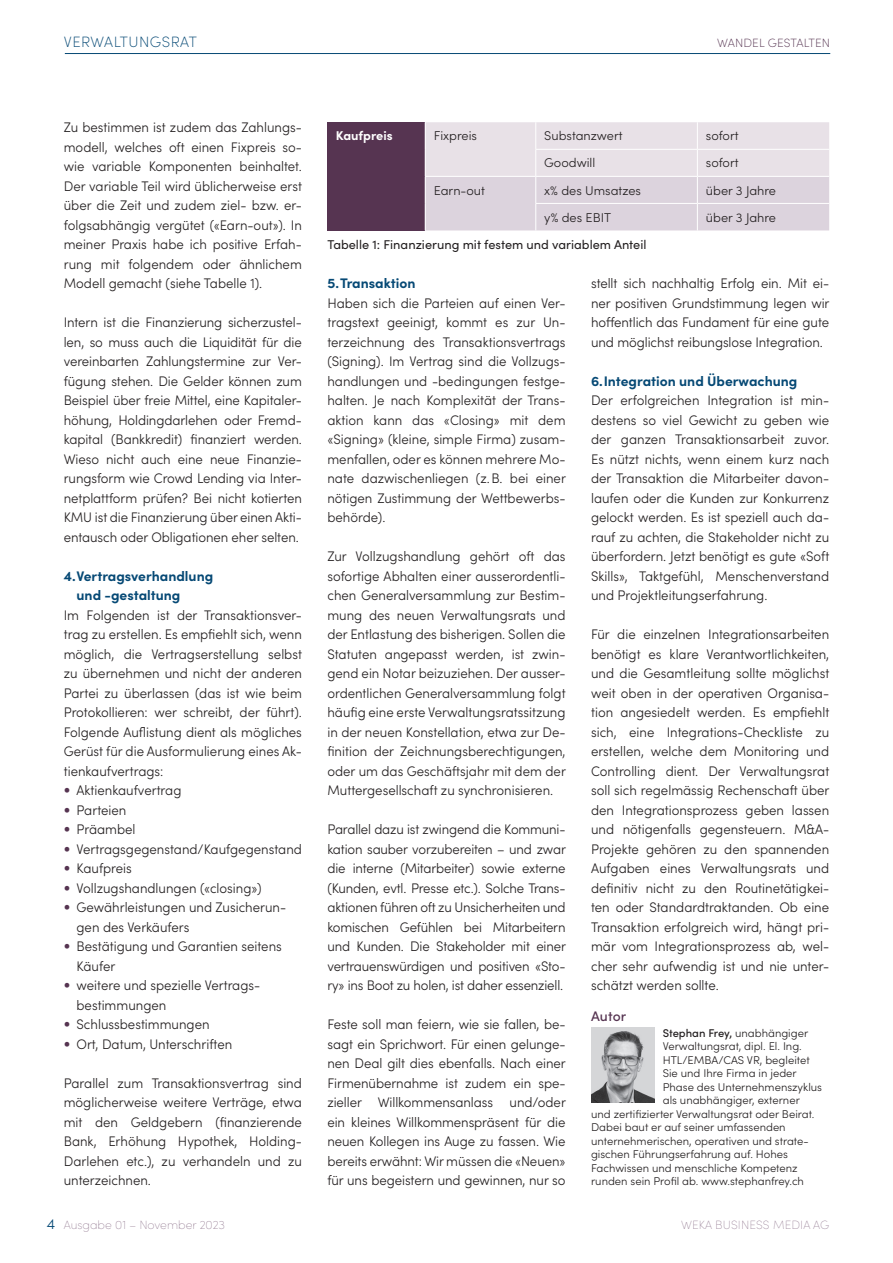
<style>
.page{position:relative;width:893px;height:1263px;background:#fff}
.page>*{position:absolute;margin:0;border:0;box-sizing:border-box;transform-origin:0 0}
.t1{font:200 15px "Sofia Pro";letter-spacing:.03em;color:#064975}
.t2{font:300 13.8px/19.5px "Sofia Pro";color:#231f20;text-align:justify;scale:.95 1}
.t3{font:700 13.8px/19.5px "Sofia Pro";color:#064975}
.t4{font:500 13.8px "Sofia Pro";letter-spacing:.01em;color:#563451}
.t5{font:300 12.75px "Sofia Pro";color:#231f20}
.t6{font:12.75px "Sofia Pro";color:#231f20}
.t7{font:700 12.75px "Sofia Pro";color:#fff}
.t8{font:200 12px "Sofia Pro";color:#8e748c}
.t9{font:200 12px "Sofia Pro";letter-spacing:.01em;color:#563451}
.t10{font:300 11.25px "Sofia Pro";color:#231f20}
.t11{font:500 11.25px "Sofia Pro";letter-spacing:-.01em;color:#231f20}
.s1{font-family:"Frutiger LT";font-weight:400;color:#563451}
.s2{font-weight:300}
.s3{font-weight:300;font-size:15px;color:#064975}
</style>
<div class="page">
<hr style="left:65px;top:53px;width:765px;height:1px;background:#064975">
<img style="left:591px;top:1028px;width:64px;height:74px">
<div style="left:327px;top:122px;width:98px;height:108px;background:#563451"></div>
<svg style="left:425px;top:122px;width:404px;height:108px;background:#e3dbe3"></svg>
<p class="t1" style="left:64px;top:31px;width:135px">VERWALTUNGSRAT</p>
<p class="t9" style="left:717px;top:34px;width:115px">WANDEL GESTALTEN</p>
<p class="t2" style="left:64px;top:117px;width:252px">Zu bestimmen ist zudem das Zahlungs&shy;modell, welches oft einen Fixpreis so&shy;wie variable Komponenten beinhaltet.<br>Der variable Teil wird üblicherweise erst über die Zeit und zudem ziel- bzw. er&shy;folgsabhängig vergütet («Earn-out»). In meiner Praxis habe ich positive Erfah&shy;rung mit folgendem oder ähnlichem Modell gemacht (siehe Tabelle 1).</p>
<p class="t2" style="left:64px;top:312px;width:252px">Intern ist die Finanzierung sicherzustel&shy;len, so muss auch die Liquidität für die vereinbarten Zahlungstermine zur Ver&shy;fügung stehen. Die Gelder können zum Beispiel über freie Mittel, eine Kapitaler&shy;höhung, Holdingdarlehen oder Fremd&shy;kapital (Bankkredit) finanziert werden.<br>Wieso nicht auch eine neue Finanzie&shy;rungsform wie Crowd Lending via Inter&shy;netplattform prüfen? Bei nicht kotierten KMU ist die Finanzierung über einen Akti&shy;entausch oder Obligationen eher selten.</p>
<p class="t3" style="left:77px;top:565px;width:138px;text-indent:-13px">4.Vertragsverhandlung und -gestaltung</p>
<p class="t2" style="left:64px;top:604px;width:252px">Im Folgenden ist der Transaktionsver&shy;trag zu erstellen. Es empfiehlt sich, wenn möglich, die Vertragserstellung selbst zu übernehmen und nicht der anderen Partei zu überlassen (das ist wie beim Protokollieren: wer schreibt, der führt).<br>Folgende Auflistung dient als mögliches Gerüst für die Ausformulierung eines Ak&shy;tienkaufvertrags:</p>
<p class="t2" style="left:64px;top:780px;width:125px"><span class="s1">•</span> Aktienkaufvertrag</p>
<p class="t2" style="left:64px;top:799px;width:67px"><span class="s1">•</span> Parteien</p>
<p class="t2" style="left:64px;top:819px;width:77px"><span class="s1">•</span> Präambel</p>
<p class="t2" style="left:64px;top:838px;width:252px"><span class="s1">•</span> Vertragsgegenstand/Kaufgegenstand</p>
<p class="t2" style="left:64px;top:858px;width:73px"><span class="s1">•</span> Kaufpreis</p>
<p class="t2" style="left:64px;top:877px;width:210px"><span class="s1">•</span> Vollzugshandlungen («closing»)</p>
<p class="t2" style="left:77px;top:897px;width:222px;text-indent:-13px"><span class="s1">•</span> Gewährleistungen und Zusicherun&shy;gen des Verkäufers</p>
<p class="t2" style="left:77px;top:936px;width:218px;text-indent:-13px"><span class="s1">•</span> Bestätigung und Garantien seitens<br>Käufer</p>
<p class="t2" style="left:77px;top:975px;width:195px;text-indent:-13px"><span class="s1">•</span> weitere und spezielle Vertrags&shy;bestimmungen</p>
<p class="t2" style="left:64px;top:1014px;width:155px"><span class="s1">•</span> Schlussbestimmungen</p>
<p class="t2" style="left:64px;top:1033px;width:179px"><span class="s1">•</span> Ort, Datum, Unterschriften</p>
<p class="t2" style="left:64px;top:1072px;width:252px">Parallel zum Transaktionsvertrag sind möglicherweise weitere Verträge, etwa mit den Geldgebern (finanzierende Bank, Erhöhung Hypothek, Holding-Darlehen etc.), zu verhandeln und zu unterzeichnen.</p>
<p class="t7" style="left:336px;top:126px;width:58px">Kaufpreis</p>
<p class="t5" style="left:434px;top:127px;width:45px">Fixpreis</p>
<p class="t5" style="left:544px;top:127px;width:80px">Substanzwert</p>
<p class="t5" style="left:706px;top:127px;width:34px">sofort</p>
<p class="t5" style="left:544px;top:154px;width:53px">Goodwill</p>
<p class="t5" style="left:706px;top:154px;width:34px">sofort</p>
<p class="t5" style="left:434px;top:181px;width:53px">Earn-out</p>
<p class="t5" style="left:544px;top:181px;width:98px">x% des Umsatzes</p>
<p class="t5" style="left:706px;top:181px;width:72px">über 3 Jahre</p>
<p class="t5" style="left:544px;top:208px;width:68px">y% des EBIT</p>
<p class="t5" style="left:706px;top:208px;width:72px">über 3 Jahre</p>
<p class="t6" style="left:327px;top:235px;width:320px">Tabelle 1: Finanzierung mit festem und variablem Anteil</p>
<p class="t3" style="left:327px;top:272px;width:90px">5.Transaktion</p>
<p class="t2" style="left:327px;top:292px;width:253px">Haben sich die Parteien auf einen Ver&shy;tragstext geeinigt, kommt es zur Un&shy;terzeichnung des Transaktionsvertrags (Signing). Im Vertrag sind die Vollzugs&shy;handlungen und -bedingungen festge&shy;halten. Je nach Komplexität der Trans&shy;aktion kann das «Closing» mit dem «Signing» (kleine, simple Firma) zusam&shy;menfallen, oder es können mehrere Mo&shy;nate dazwischenliegen (z.B. bei einer nötigen Zustimmung der Wettbewerbs&shy;behörde).</p>
<p class="t2" style="left:327px;top:546px;width:253px">Zur Vollzugshandlung gehört oft das sofortige Abhalten einer ausserordentli&shy;chen Generalversammlung zur Bestim&shy;mung des neuen Verwaltungsrats und der Entlastung des bisherigen. Sollen die Statuten angepasst werden, ist zwin&shy;gend ein Notar beizuziehen. Der ausser&shy;ordentlichen Generalversammlung folgt häufig eine erste Verwaltungsratssitzung in der neuen Konstellation, etwa zur De&shy;finition der Zeichnungsberechtigungen, oder um das Geschäftsjahr mit dem der Muttergesellschaft zu synchronisieren.</p>
<p class="t2" style="left:327px;top:819px;width:253px">Parallel dazu ist zwingend die Kommuni&shy;kation sauber vorzubereiten – und zwar die interne (Mitarbeiter) sowie externe (Kunden, evtl. Presse etc.). Solche Trans&shy;aktionen führen oft zu Unsicherheiten und komischen Gefühlen bei Mitarbeitern und Kunden. Die Stakeholder mit einer vertrauenswürdigen und positiven «Sto&shy;ry» ins Boot zu holen, ist daher essenziell.</p>
<p class="t2" style="left:327px;top:1014px;width:253px">Feste soll man feiern, wie sie fallen, be&shy;sagt ein Sprichwort. Für einen gelunge&shy;nen Deal gilt dies ebenfalls. Nach einer Firmenübernahme ist zudem ein spe&shy;zieller Willkommensanlass und/oder ein kleines Willkommenspräsent für die neuen Kollegen ins Auge zu fassen. Wie bereits erwähnt: Wir müssen die «Neuen» für uns begeistern und gewinnen, nur so</p>
<p class="t2" style="left:591px;top:273px;width:253px">stellt sich nachhaltig Erfolg ein. Mit ei&shy;ner positiven Grundstimmung legen wir hoffentlich das Fundament für eine gute und möglichst reibungslose Integration.</p>
<p class="t3" style="left:591px;top:370px;width:208px">6.Integration und Überwachung</p>
<p class="t2" style="left:591px;top:390px;width:252px">Der erfolgreichen Integration ist min&shy;destens so viel Gewicht zu geben wie der ganzen Transaktionsarbeit zuvor.<br>Es nützt nichts, wenn einem kurz nach der Transaktion die Mitarbeiter davon&shy;laufen oder die Kunden zur Konkurrenz gelockt werden. Es ist speziell auch da&shy;rauf zu achten, die Stakeholder nicht zu überfordern. Jetzt benötigt es gute «Soft Skills», Taktgefühl, Menschenverstand und Projektleitungserfahrung.</p>
<p class="t2" style="left:591px;top:624px;width:253px">Für die einzelnen Integrationsarbeiten benötigt es klare Verantwortlichkeiten, und die Gesamtleitung sollte möglichst weit oben in der operativen Organisa&shy;tion angesiedelt werden. Es empfiehlt sich, eine Integrations-Checkliste zu erstellen, welche dem Monitoring und Controlling dient. Der Verwaltungsrat soll sich regelmässig Rechenschaft über den Integrationsprozess geben lassen und nötigenfalls gegensteuern. M&amp;A-Projekte gehören zu den spannenden Aufgaben eines Verwaltungsrats und definitiv nicht zu den Routinetätigkei&shy;ten oder Standardtraktanden. Ob eine Transaktion erfolgreich wird, hängt pri&shy;mär vom Integrationsprozess ab, wel&shy;cher sehr aufwendig ist und nie unter&shy;schätzt werden sollte.</p>
<p class="t4" style="left:591px;top:1005px;width:37px">Autor</p>
<p class="t11" style="left:663px;top:1024px;width:147px">Stephan Frey, <span class="s2">unabhängiger</span></p>
<p class="t10" style="left:663px;top:1038px;width:141px">Verwaltungsrat, dipl. El. Ing.</p>
<p class="t10" style="left:663px;top:1051px;width:148px">HTL/EMBA/CAS VR, begleitet</p>
<p class="t10" style="left:663px;top:1065px;width:135px">Sie und Ihre Firma in jeder</p>
<p class="t10" style="left:663px;top:1078px;width:161px">Phase des Unternehmenszyklus</p>
<p class="t10" style="left:663px;top:1092px;width:139px">als unabhängiger, externer</p>
<p class="t10" style="left:591px;top:1105px;width:225px">und zertifizierter Verwaltungsrat oder Beirat.</p>
<p class="t10" style="left:591px;top:1119px;width:196px">Dabei baut er auf seiner umfassenden</p>
<p class="t10" style="left:591px;top:1132px;width:219px">unternehmerischen, operativen und strate-</p>
<p class="t10" style="left:591px;top:1146px;width:198px">gischen Führungserfahrung auf. Hohes</p>
<p class="t10" style="left:591px;top:1159px;width:208px">Fachwissen und menschliche Kompetenz</p>
<p class="t10" style="left:591px;top:1173px;width:214px">runden sein Profil ab. www.stephanfrey.ch</p>
<p class="t8" style="left:47px;top:1216px;width:180px"><span class="s3">4</span> Ausgabe 01 – November 2023</p>
<p class="t8" style="left:681px;top:1216px;width:150px">WEKA BUSINESS MEDIA AG</p>
</div>
